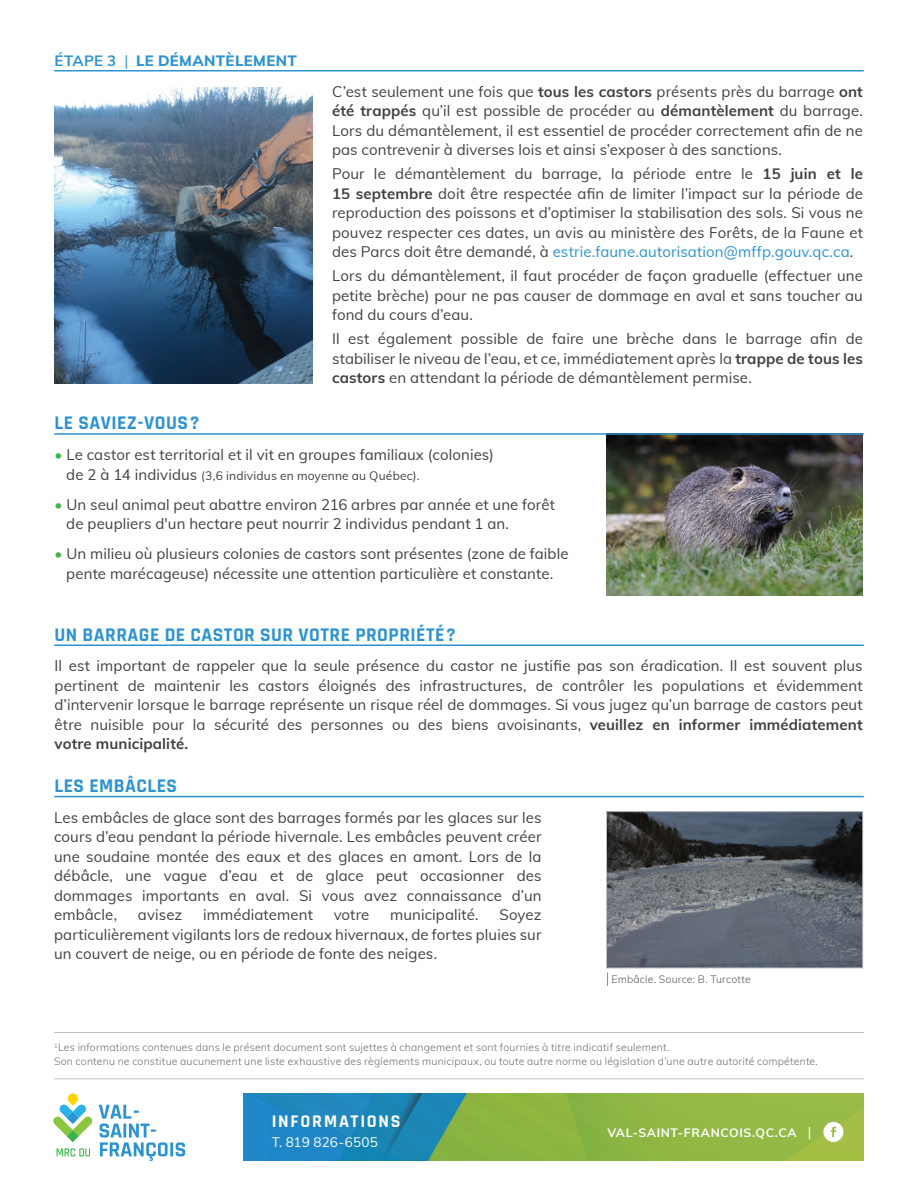
<style>
.page{position:relative;width:918px;height:1188px;background:#fff}
.page>*{position:absolute;margin:0;border:0;box-sizing:border-box;transform-origin:0 0}
.t1{font:700 19.5px "Rajdhani";letter-spacing:.025em;color:#2b93d1}
.t2{font:700 18px "Rajdhani";letter-spacing:.095em;color:#fff}
.t3{font:15px/19.5px "Muli";letter-spacing:.005em;color:#414042;text-align:justify}
.t4{font:800 15px "Muli";letter-spacing:.02em;color:#2b93d1}
.t5{font:13.5px "Muli";letter-spacing:.015em;color:#fff}
.t6{font:700 12.15px "Muli";letter-spacing:.05em;color:#fff}
.t7{font:12px "Muli";letter-spacing:.015em;color:#414042}
.t8{font:300 10.5px/13.5px "Muli";letter-spacing:.02em;color:#6d6e71}
.t9{font:300 10.5px "Muli";letter-spacing:.015em;color:#58595b}
.s1{font-weight:700}
.s2{font-weight:400}
.s3{color:#2b93d1}
.s4{color:#39b54a}
.s5{font-size:15px}
.s6{font-weight:400;font-size:13.95px}
</style>
<div class="page">
<img style="left:243px;top:1093px;width:621px;height:68px">
<img style="left:608px;top:813px;width:253px;height:153px">
<img style="left:606px;top:435px;width:257px;height:161px">
<hr style="left:54px;top:70px;width:810px;height:1px;background:#2b93d1">
<hr style="left:54px;top:433px;width:810px;height:2px;background:#2b93d1">
<hr style="left:54px;top:644px;width:810px;height:2px;background:#2b93d1">
<hr style="left:54px;top:1032px;width:810px;height:1px;background:#bcbec0">
<hr style="left:54px;top:1078px;width:810px;height:1px;background:#bcbec0">
<hr style="left:54px;top:796px;width:810px;height:1px;background:#2b93d1">
<svg style="left:57px;top:1148px;width:33px;height:8px"></svg>
<svg style="left:99px;top:1105px;width:69px;height:56px"></svg>
<hr style="left:170px;top:1142px;width:3px;height:14px;background:#2b93d1">
<svg style="left:176px;top:1142px;width:9px;height:14px"></svg>
<svg style="left:53px;top:1093px;width:40px;height:49px"></svg>
<img style="left:55px;top:87px;width:257px;height:297px">
<div style="left:606px;top:811px;width:257px;height:157px;border:1px solid #bcbec0"></div>
<svg style="left:607px;top:973px;width:1px;height:13px"></svg>
<svg style="left:823px;top:1122px;width:21px;height:20px"></svg>
<p class="t4" style="left:55px;top:50px;width:244px"><span class="s1">ÉTAPE 3</span> <span class="s2">|</span> LE DÉMANTÈLEMENT</p>
<p class="t3" style="left:332px;top:81px;width:532px">C’est seulement une fois que <span class="s1">tous les castors</span> présents près du barrage <span class="s1">ont été trappés</span> qu’il est possible de procéder au <span class="s1">démantèlement</span> du barrage.<br>Lors du démantèlement, il est essentiel de procéder correctement afin de ne pas contrevenir à diverses lois et ainsi s’exposer à des sanctions.</p>
<p class="t3" style="left:332px;top:163px;width:532px">Pour le démantèlement du barrage, la période entre le <span class="s1">15 juin et le 15 septembre</span> doit être respectée afin de limiter l’impact sur la période de reproduction des poissons et d’optimiser la stabilisation des sols. Si vous ne pouvez respecter ces dates, un avis au ministère des Forêts, de la Faune et des Parcs doit être demandé, à <span class="s3">estrie.faune.autorisation@mffp.gouv.qc.ca</span>.</p>
<p class="t3" style="left:332px;top:265px;width:532px">Lors du démantèlement, il faut procéder de façon graduelle (effectuer une petite brèche) pour ne pas causer de dommage en aval et sans toucher au fond du cours d’eau.</p>
<p class="t3" style="left:332px;top:328px;width:532px">Il est également possible de faire une brèche dans le barrage afin de stabiliser le niveau de l’eau, et ce, immédiatement après la <span class="s1">trappe de tous les castors</span> en attendant la période de démantèlement permise.</p>
<h1 class="t1" style="left:55px;top:411px;width:146px">LE SAVIEZ-VOUS?</h1>
<p class="t3" style="left:55px;top:444px;width:441px"><span class="s4">•</span> Le castor est territorial et il vit en groupes familiaux (colonies)</p>
<p class="t7" style="left:66px;top:466px;width:355px"><span class="s5">de 2 à 14 individus</span> (3,6 individus en moyenne au Québec).</p>
<p class="t3" style="left:66px;top:494px;width:490px;text-indent:-12px"><span class="s4">•</span> Un seul animal peut abattre environ 216 arbres par année et une forêt de peupliers d'un hectare peut nourrir 2 individus pendant 1 an.</p>
<p class="t3" style="left:55px;top:543px;width:516px;text-align:center"><span class="s4">•</span> Un milieu où plusieurs colonies de castors sont présentes (zone de faible pente marécageuse) nécessite une attention particulière et constante.</p>
<h1 class="t1" style="left:55px;top:623px;width:403px">UN BARRAGE DE CASTOR SUR VOTRE PROPRIÉTÉ?</h1>
<p class="t3" style="left:55px;top:655px;width:810px">Il est important de rappeler que la seule présence du castor ne justifie pas son éradication. Il est souvent plus pertinent de maintenir les castors éloignés des infrastructures, de contrôler les populations et évidemment d’intervenir lorsque le barrage représente un risque réel de dommages. Si vous jugez qu’un barrage de castors peut être nuisible pour la sécurité des personnes ou des biens avoisinants, <span class="s1">veuillez en informer immédiatement votre municipalité.</span></p>
<h1 class="t1" style="left:55px;top:774px;width:124px">LES EMBÂCLES</h1>
<p class="t3" style="left:54px;top:807px;width:489px">Les embâcles de glace sont des barrages formés par les glaces sur les cours d’eau pendant la période hivernale. Les embâcles peuvent créer une soudaine montée des eaux et des glaces en amont. Lors de la débâcle, une vague d’eau et de glace peut occasionner des dommages importants en aval. Si vous avez connaissance d’un embâcle,</p>
<p class="t3" style="left:138px;top:905px;width:46px">avisez</p>
<p class="t3" style="left:203px;top:905px;width:111px">immédiatement</p>
<p class="t3" style="left:334px;top:905px;width:37px">votre</p>
<p class="t3" style="left:390px;top:905px;width:90px">municipalité.</p>
<p class="t3" style="left:54px;top:905px;width:489px;text-indent:445px">Soyez particulièrement vigilants lors de redoux hivernaux, de fortes pluies sur un couvert de neige, ou en période de fonte des neiges.</p>
<p class="t9" style="left:611px;top:972px;width:141px">Embâcle. Source: B. Turcotte</p>
<p class="t8" style="left:54px;top:1040px;width:765px"><sup>1</sup>Les informations contenues dans le présent document sont sujettes à changement et sont fournies à titre indicatif seulement.<br>Son contenu ne constitue aucunement une liste exhaustive des règlements municipaux, ou toute autre norme ou législation d’une autre autorité compétente.</p>
<p class="t2" style="left:272px;top:1111px;width:130px">INFORMATIONS</p>
<p class="t5" style="left:272px;top:1132px;width:108px">T. 819 826-6505</p>
<p class="t6" style="left:607px;top:1124px;width:206px">VAL-SAINT-FRANCOIS.QC.CA <span class="s6">|</span></p>
</div>
